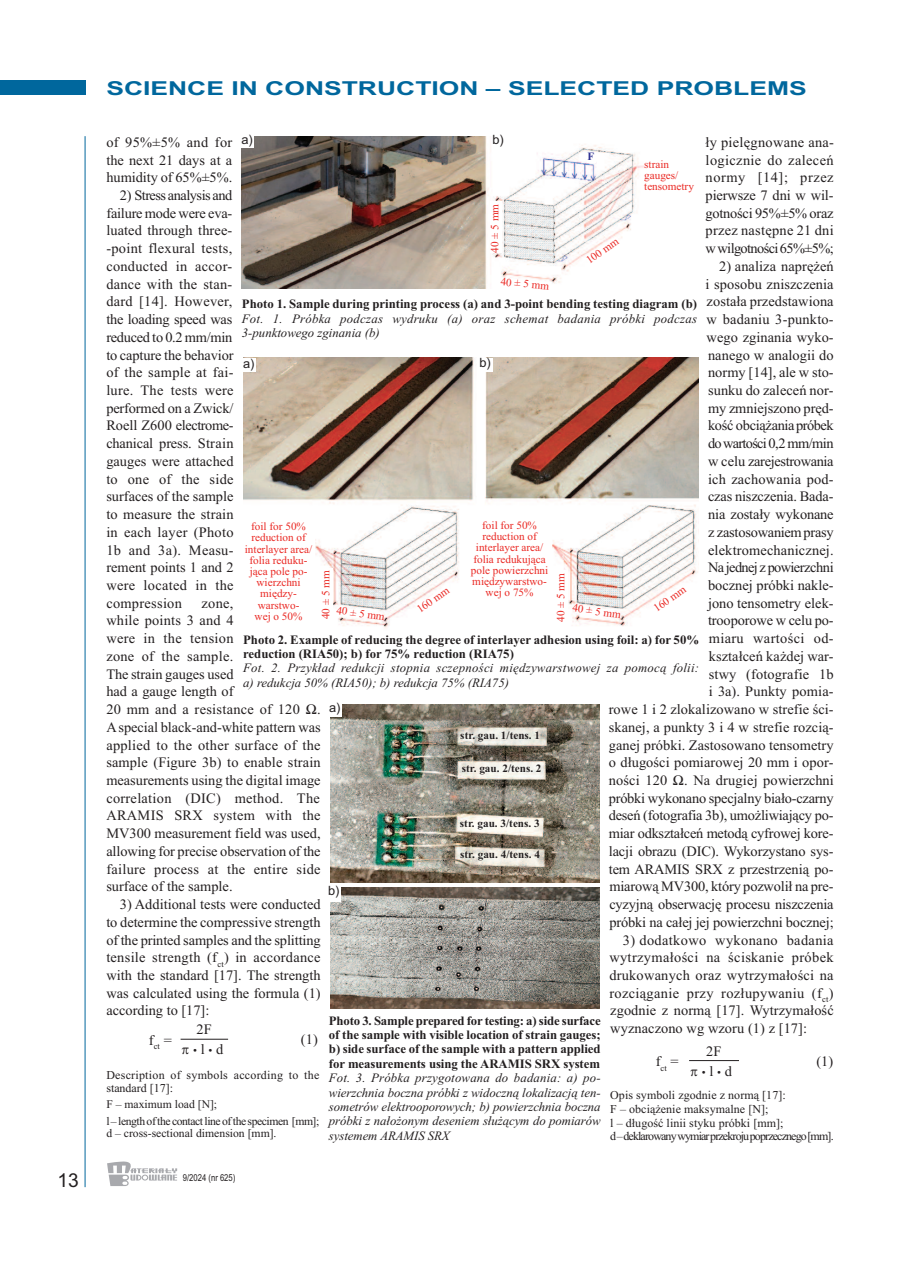
<style>
.page{position:relative;width:906px;height:1268px;background:#fff}
.page>*{position:absolute;margin:0;border:0;box-sizing:border-box;transform-origin:0 0}
.t1{font:700 19.2px "Arial";color:#00679d;scale:1.38 1}
.t2{font:19.2px "Arial";color:#231f20}
.t3{font:14.4px/17.7px "Times New Roman";color:#231f20;text-align:justify}
.t4{font:italic 12.75px/14.4px "Times New Roman";letter-spacing:.02em;color:#231f20}
.t5{font:700 12.75px/14.4px "Times New Roman";color:#231f20;text-align:justify}
.t6{font:12.75px "Arial";color:#231f20}
.t7{font:12px/13.6px "Times New Roman";letter-spacing:.005em;color:#231f20}
.t8{font:11.7px/16.2px "Times New Roman";letter-spacing:-.04em;color:#231f20}
.t9{font:11.7px "Times New Roman";color:#231f20}
.t10{font:11.25px/11.2px "Times New Roman";color:#ea2924;text-align:center}
.t11{font:700 11.25px "Times New Roman";color:#231f20}
.t12{font:11.25px "Times New Roman";color:#231f20}
.t13{font:700 11.25px "Times New Roman";color:#2e3092}
.t14{font:9.6px "Arial";color:#231f20;scale:.8 1}
.s1{font-size:14.4px}
</style>
<div class="page">
<div style="left:0;top:81px;width:85px;height:14px;background:#00679d"></div>
<hr style="left:85px;top:136px;width:1px;height:1050px;background:#00679d">
<svg style="left:107px;top:1161px;width:70px;height:24px"></svg>
<img style="left:330px;top:887px;width:270px;height:121px">
<div style="left:328px;top:885px;width:12px;height:16px;background:#fff"></div>
<img style="left:330px;top:704px;width:269px;height:178px">
<div style="left:329px;top:703px;width:12px;height:13px;background:#fff"></div>
<img style="left:242px;top:136px;width:402px;height:152px">
<div style="left:241px;top:134px;width:12px;height:14px;background:#fff"></div>
<div style="left:492px;top:134px;width:12px;height:14px;background:#fff"></div>
<img style="left:243px;top:358px;width:455px;height:271px">
<div style="left:243px;top:358px;width:12px;height:14px;background:#fff"></div>
<div style="left:479px;top:358px;width:14px;height:13px;background:#fff"></div>
<div style="left:467px;top:521px;width:85px;height:79px;background:#fff"></div>
<div style="left:243px;top:522px;width:71px;height:103px;background:#fff"></div>
<div style="left:491px;top:201px;width:11px;height:51px;background:#fff"></div>
<div style="left:322px;top:568px;width:11px;height:51px;background:#fff"></div>
<div style="left:556px;top:570px;width:12px;height:51px;background:#fff"></div>
<svg style="left:500px;top:277px;width:52px;height:11px"></svg>
<svg style="left:585px;top:236px;width:37px;height:31px"></svg>
<svg style="left:415px;top:585px;width:38px;height:31px"></svg>
<svg style="left:652px;top:583px;width:38px;height:31px"></svg>
<div style="left:587px;top:152px;width:9px;height:11px;background:#fff"></div>
<hr style="left:181px;top:1038px;width:47px;height:1px;background:#231f20">
<hr style="left:689px;top:1060px;width:50px;height:1px;background:#231f20">
<h1 class="t2" style="left:57px;top:1168px;width:23px">13</h1>
<h1 class="t1" style="left:106px;top:77px;width:509px">SCIENCE IN CONSTRUCTION – SELECTED PROBLEMS</h1>
<p class="t6" style="left:241px;top:132px;width:13px">a)</p>
<p class="t6" style="left:492px;top:132px;width:13px">b)</p>
<p class="t3" style="left:106px;top:133px;width:127px">of 95%±5% and for the next 21 days at a humidity of 65%±5%.</p>
<p class="t3" style="left:106px;top:186px;width:129px;text-indent:14px">2) Stress analysis and failure mode were eva&shy;luated through three--point flexural tests, conducted in accor&shy;dance with the stan&shy;dard [14]. However, the loading speed was reduced to 0.2 mm/min to capture the behavior of the sample at fai&shy;lure. The tests were performed on a Zwick/ Roell Z600 electrome&shy;chanical press. Strain gauges were attached to one of the side surfaces of the sample to measure the strain in each layer (Photo 1b and 3a). Measu&shy;rement points 1 and 2 were located in the compression</p>
<p class="t3" style="left:705px;top:133px;width:130px">ły pielęgnowane ana&shy;logicznie do zaleceń normy [14]; przez pierwsze 7 dni w wil&shy;gotności 95%±5% oraz przez następne 21 dni wwilgotności65%±5%;</p>
<p class="t3" style="left:609px;top:257px;width:226px;text-align:right">2) analiza naprężeń<br>i sposobu zniszczenia<br>została przedstawiona<br>w badaniu 3-punkto-<br>wego zginania wyko-<br>nanego w analogii do<br>normy [14], ale w sto-<br>sunku do zaleceń nor-<br>my zmniejszono pręd-<br>kość obciążania próbek<br>dowartości0,2 mm/min<br>w celu zarejestrowania<br>ich zachowania pod-<br>czas niszczenia. Bada-<br>nia zostały wykonane<br>z zastosowaniem prasy elektromechanicznej.<br>Na jednej z powierzchni<br>bocznej próbki nakle-<br>jono tensometry elek-<br>trooporowe w celu po-<br>miaru wartości od-<br>kształceń każdej war-<br>stwy (fotografie 1b<br>i 3a). Punkty pomia-<br>rowe 1 i 2 zlokalizowano w strefie ści&shy;skanej, a punkty 3 i 4 w strefie rozcią&shy;ganej próbki. Zastosowano tensometry o długości pomiarowej 20 mm i opor&shy;ności 120 Ω. Na drugiej powierzchni próbki wykonano specjalny biało-czarny deseń (fotografia 3b), umożliwiający po&shy;miar odkształceń metodą cyfrowej kore&shy;lacji obrazu (DIC). Wykorzystano sys&shy;tem ARAMIS SRX z przestrzenią po&shy;miarową MV300, który pozwolił na pre&shy;cyzyjną obserwację procesu niszczenia próbki na całej jej powierzchni bocznej;</p>
<p class="t3" style="left:609px;top:930px;width:226px;text-indent:13px">3) dodatkowo wykonano badania wytrzymałości na ściskanie próbek drukowanych oraz wytrzymałości na rozciąganie przy rozłupywaniu (f<sub>ct</sub>) zgodnie z normą [17]. Wytrzymałość wyznaczono wg wzoru (1) z [17]:</p>
<p class="t13" style="left:587px;top:150px;width:8px">F</p>
<p class="t10" style="left:644px;top:158px;width:51px;text-align:left">strain gauges/ tensometry</p>
<p class="t10" style="left:489px;top:252px;width:50px;rotate:-90deg">40±5mm</p>
<p class="t10" style="left:584px;top:256px;width:38px;rotate:-35deg">100 mm</p>
<p class="t10" style="left:501px;top:276px;width:50px;rotate:5deg">40±5mm</p>
<p class="t5" style="left:242px;top:296px;width:457px">Photo 1. Sample during printing process (a) and 3-point bending testing diagram (b)</p>
<p class="t4" style="left:242px;top:311px;width:457px">Fot. 1. Próbka podczas wydruku (a) oraz schemat badania próbki podczas<br>3-punktowego zginania (b)</p>
<p class="t6" style="left:243px;top:356px;width:13px">a)</p>
<p class="t6" style="left:479px;top:355px;width:13px">b)</p>
<p class="t10" style="left:471px;top:519px;width:79px">foil for 50% reduction of interlayer area/ folia redukująca pole powierzchni międzywarstwo&shy;wej o 75%</p>
<p class="t10" style="left:245px;top:520px;width:69px">foil for 50% reduction of interlayer area/ folia reduku&shy;jąca pole po&shy;wierzchni między&shy;warstwo-<br>wej o 50%</p>
<p class="t10" style="left:320px;top:619px;width:50px;rotate:-90deg">40±5mm</p>
<p class="t10" style="left:555px;top:621px;width:50px;rotate:-90deg">40±5mm</p>
<p class="t10" style="left:414px;top:605px;width:38px;rotate:-35deg">160 mm</p>
<p class="t10" style="left:651px;top:604px;width:38px;rotate:-35deg">160 mm</p>
<p class="t3" style="left:106px;top:593px;width:216px;text-align:left;text-indent:95px">zone,<br>while points 3 and 4<br>were in the tension<br>zone of the sample.<br>The strain gauges used<br>had a gauge length of<br>20 mm and a resistance of 120 Ω.<br>Aspecial black-and-white pattern was applied to the other surface of the sample (Figure 3b) to enable strain measurements using the digital image correlation (DIC) method. The<br>ARAMIS SRX system with the<br>MV300 measurement field was used, allowing for precise observation of the failure process at the entire side surface of the sample.</p>
<p class="t3" style="left:106px;top:895px;width:216px;text-indent:14px">3) Additional tests were conducted to determine the compressive strength of the printed samples and the splitting tensile strength (f<sub>ct</sub>) in accordance with the standard [17]. The strength was calculated using the formula (1) according to [17]:</p>
<p class="t10" style="left:337px;top:604px;width:50px;rotate:8deg">40±5mm</p>
<p class="t10" style="left:573px;top:602px;width:50px;rotate:8deg">40±5mm</p>
<p class="t5" style="left:243px;top:632px;width:457px">Photo 2. Example of reducing the degree of interlayer adhesion using foil: a) for 50% reduction (RIA50); b) for 75% reduction (RIA75)</p>
<p class="t4" style="left:243px;top:660px;width:457px">Fot. 2. Przykład redukcji stopnia sczepności międzywarstwowej za pomocą folii: a) redukcja 50% (RIA50); b) redukcja 75% (RIA75)</p>
<p class="t6" style="left:329px;top:700px;width:13px">a)</p>
<p class="t11" style="left:460px;top:728px;width:81px">str. gau. 1/tens. 1</p>
<p class="t11" style="left:462px;top:761px;width:81px">str. gau. 2/tens. 2</p>
<p class="t11" style="left:460px;top:815px;width:81px">str. gau. 3/tens. 3</p>
<p class="t11" style="left:460px;top:847px;width:81px">str. gau. 4/tens. 4</p>
<p class="t6" style="left:328px;top:883px;width:13px">b)</p>
<p class="t5" style="left:329px;top:1012px;width:273px">Photo 3. Sample prepared for testing: a) side surface of the sample with visible location of strain gauges; b) side surface of the sample with a pattern applied for measurements using the ARAMIS SRX system</p>
<p class="t4" style="left:329px;top:1070px;width:273px;text-align:justify">Fot. 3. Próbka przygotowana do badania: a) po&shy;wierzchnia boczna próbki z widoczną lokalizacją ten&shy;sometrów elektrooporowych; b) powierzchnia boczna próbki z nałożonym deseniem służącym do pomiarów systemem ARAMIS SRX</p>
<p class="t3" style="left:197px;top:1020px;width:17px">2F</p>
<p class="t12" style="left:193px;top:1043px;width:32px">•<span class="s1">l</span>•<span class="s1">d</span></p>
<p class="t3" style="left:149px;top:1030px;width:24px">f<sub>ct</sub> =</p>
<p class="t3" style="left:301px;top:1030px;width:18px">(1)</p>
<p class="t3" style="left:706px;top:1041px;width:17px">2F</p>
<p class="t12" style="left:701px;top:1064px;width:32px">•<span class="s1">l</span>•<span class="s1">d</span></p>
<p class="t3" style="left:656px;top:1051px;width:24px">f<sub>ct</sub> =</p>
<p class="t3" style="left:816px;top:1051px;width:18px">(1)</p>
<p class="t7" style="left:106px;top:1068px;width:214px;line-height:12.8px">Description of symbols according to the standard [17]:</p>
<p class="t8" style="left:106px;top:1095px;width:214px">F – maximum load [N];<br>l – length ofthe contact line ofthe specimen [mm];</p>
<p class="t9" style="left:106px;top:1126px;width:172px">d – cross-sectional dimension [mm].</p>
<p class="t7" style="left:610px;top:1088px;width:225px">Opis symboli zgodnie z normą [17]:<br>F – obciążenie maksymalne [N];<br>l – długość linii styku próbki [mm]; d–deklarowanywymiarprzekrojupoprzecznego[mm].</p>
<p class="t14" style="left:183px;top:1171px;width:67px">9/2024 (nr 625)</p>
</div>
